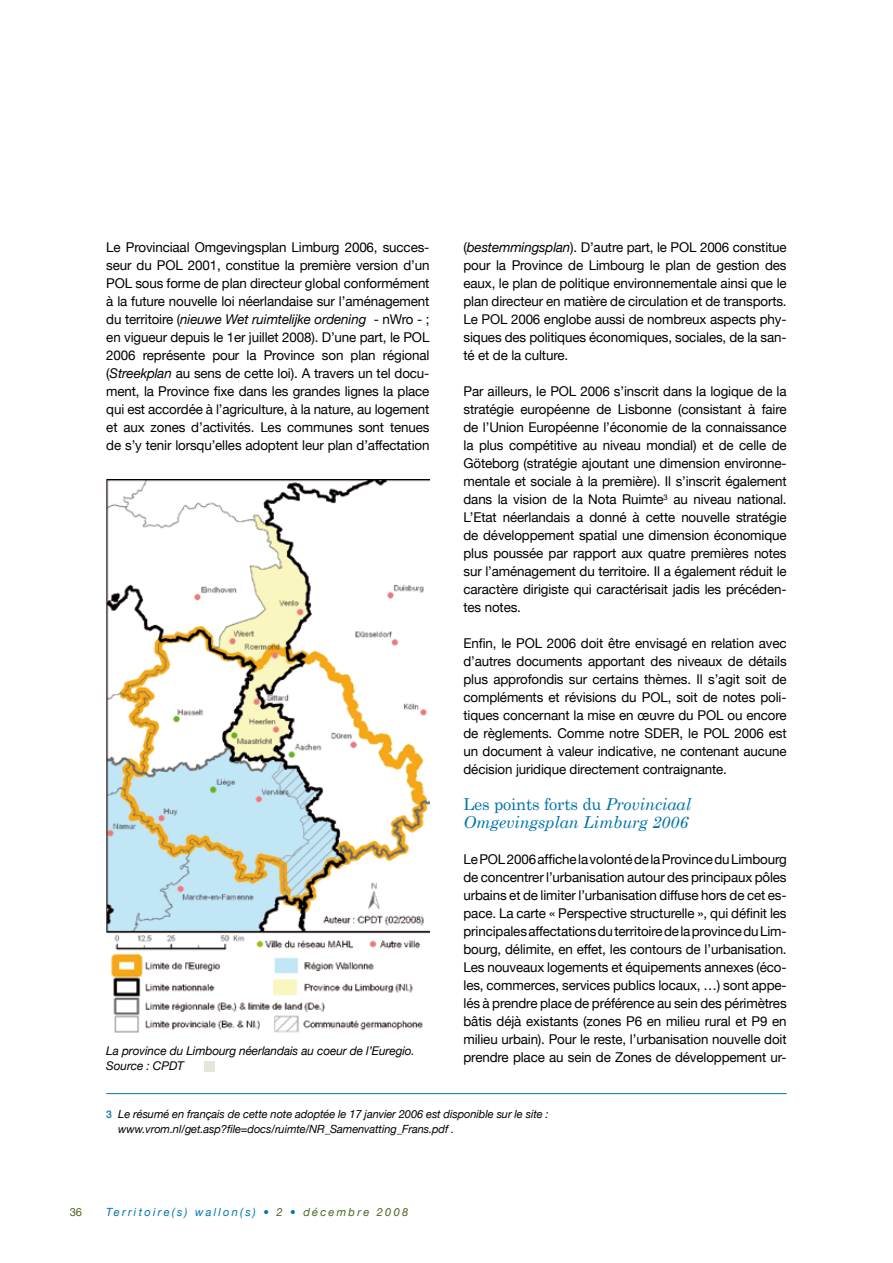
<style>
.page{position:relative;width:893px;height:1263px;background:#fff}
.page>*{position:absolute;margin:0;border:0;box-sizing:border-box;transform-origin:0 0}
.t1{font:italic 16.5px/18px "Century Schoolbook";letter-spacing:-.01em;color:#0073aa}
.t2{font:13.5px/18px "Helvetica Neue LT";letter-spacing:-.01em;color:#000;text-align:justify}
.t3{font:italic 12px/15px "Helvetica Neue LT";letter-spacing:-.01em;color:#000}
.t4{font:italic 11.25px/15px "Helvetica Neue LT";letter-spacing:-.01em;color:#000}
.t5{font:italic 11.25px "Helvetica Neue LT";letter-spacing:.2em;color:#0073aa}
.t6{font:11.25px "Helvetica Neue LT";color:#4d6422}
.s1{font-style:italic}
.s2{font-style:normal}
.s3{font-weight:500;font-style:normal;font-size:10.5px;color:#0073aa}
.s4{color:#4d6422}
</style>
<div class="page">
<hr style="left:106px;top:1093px;width:681px;height:1px;background:#0073aa">
<img style="left:106px;top:479px;width:323px;height:554px">
<div style="left:204px;top:1061px;width:11px;height:10px;background:#e4e6d9"></div>
<p class="t2" style="left:106px;top:238px;width:325px">Le Provinciaal Omgevingsplan Limburg 2006, succes&shy;seur du POL 2001, constitue la première version d’un POL sous forme de plan directeur global conformément à la future nouvelle loi néerlandaise sur l’aménagement du territoire (<span class="s1">nieuwe Wet ruimtelijke ordening</span> - nWro - ; en vigueur depuis le 1er juillet 2008). D’une part, le POL 2006 représente pour la Province son plan régional (<span class="s1">Streekplan</span> au sens de cette loi). A travers un tel docu&shy;ment, la Province fixe dans les grandes lignes la place qui est accordée à l’agriculture, à la nature, au logement et aux zones d’activités. Les communes sont tenues de s’y tenir lorsqu’elles adoptent leur plan d’affectation</p>
<p class="t2" style="left:463px;top:238px;width:325px">(<span class="s1">bestemmingsplan</span>). D’autre part, le POL 2006 constitue pour la Province de Limbourg le plan de gestion des eaux, le plan de politique environnementale ainsi que le plan directeur en matière de circulation et de transports.<br>Le POL 2006 englobe aussi de nombreux aspects phy&shy;siques des politiques économiques, sociales, de la san&shy;té et de la culture.</p>
<p class="t2" style="left:463px;top:382px;width:325px">Par ailleurs, le POL 2006 s’inscrit dans la logique de la stratégie européenne de Lisbonne (consistant à faire de l’Union Européenne l’économie de la connaissance la plus compétitive au niveau mondial) et de celle de Göteborg (stratégie ajoutant une dimension environne&shy;mentale et sociale à la première). Il s’inscrit également dans la vision de la Nota Ruimte<sup>3</sup> au niveau national.<br>L’Etat néerlandais a donné à cette nouvelle stratégie de développement spatial une dimension économique plus poussée par rapport aux quatre premières notes sur l’aménagement du territoire. Il a également réduit le caractère dirigiste qui caractérisait jadis les précéden&shy;tes notes.</p>
<p class="t2" style="left:463px;top:634px;width:325px">Enfin, le POL 2006 doit être envisagé en relation avec d’autres documents apportant des niveaux de détails plus approfondis sur certains thèmes. Il s’agit soit de compléments et révisions du POL, soit de notes poli&shy;tiques concernant la mise en œuvre du POL ou encore de règlements. Comme notre SDER, le POL 2006 est un document à valeur indicative, ne contenant aucune décision juridique directement contraignante.</p>
<p class="t1" style="left:463px;top:794px;width:229px"><span class="s2">Les points forts du</span> Provinciaal<br>Omgevingsplan Limburg 2006</p>
<p class="t2" style="left:463px;top:850px;width:325px">Le POL 2006 affiche la volonté de la Province du Limbourg de concentrer l’urbanisation autour des principaux pôles urbains et de limiter l’urbanisation diffuse hors de cet es&shy;pace. La carte « Perspective structurelle », qui définit les principales affectations du territoire de la province du Lim&shy;bourg, délimite, en effet, les contours de l’urbanisation.<br>Les nouveaux logements et équipements annexes (éco&shy;les, commerces, services publics locaux, …) sont appe&shy;lés à prendre place de préférence au sein des périmètres bâtis déjà existants (zones P6 en milieu rural et P9 en milieu urbain). Pour le reste, l’urbanisation nouvelle doit prendre place au sein de Zones de développement ur-</p>
<p class="t3" style="left:106px;top:1043px;width:310px">La province du Limbourg néerlandais au coeur de l’Euregio.<br>Source : CPDT</p>
<p class="t4" style="left:118px;top:1106px;width:432px;text-indent:-12px"><span class="s3">3</span> Le résumé en français de cette note adoptée le 17 janvier 2006 est disponible sur le site : www.vrom.nl/get.asp?file=docs/ruimte/NR_Samenvatting_Frans.pdf .</p>
<p class="t6" style="left:70px;top:1205px;width:14px">36</p>
<p class="t5" style="left:106px;top:1205px;width:304px">Territoire(s) wallon(s) • <span class="s4">2</span> • <span class="s4">décembre 2008</span></p>
</div>
